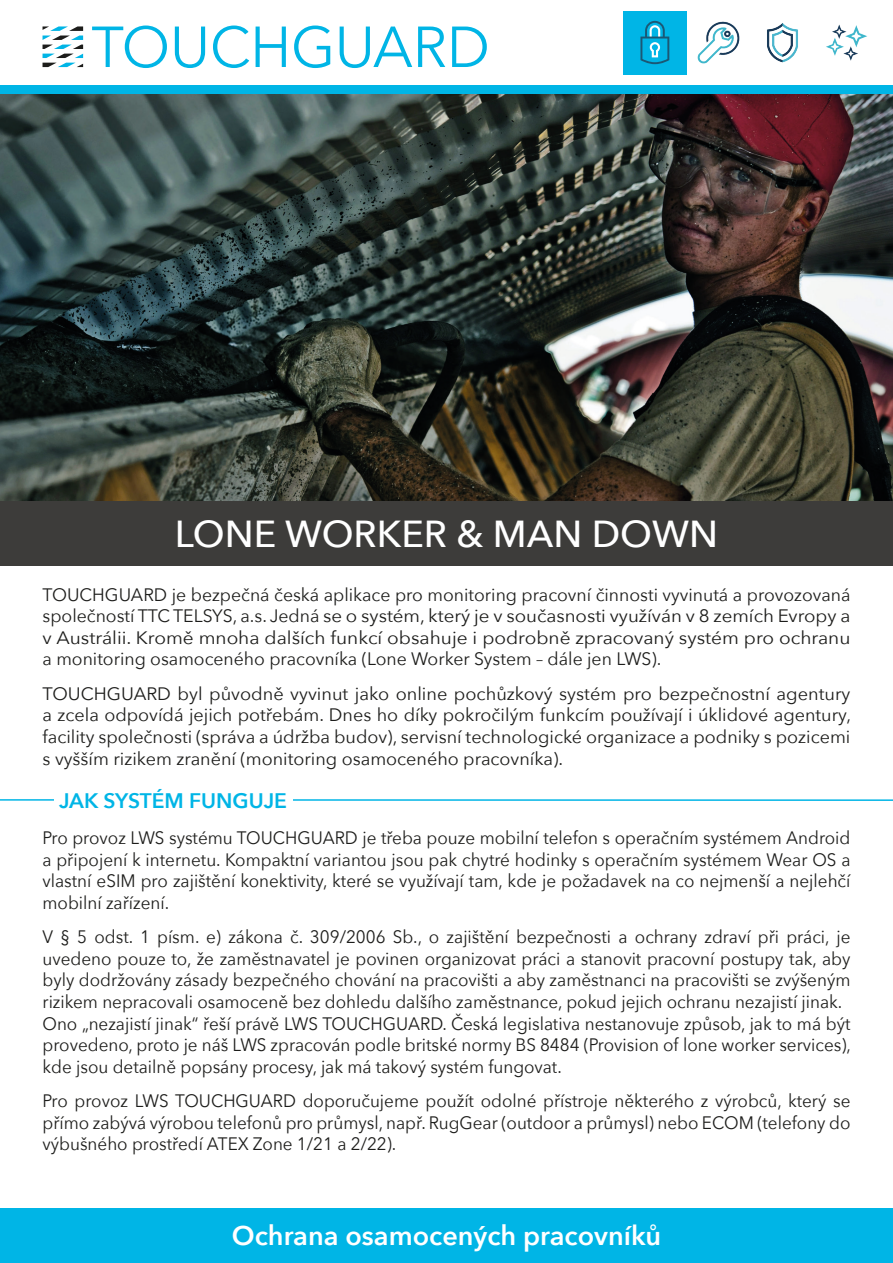
<style>
.page{position:relative;width:893px;height:1263px;background:#fff}
.page>*{position:absolute;margin:0;border:0;box-sizing:border-box;transform-origin:0 0}
.t1{font:500 37.5px "Avenir Next";color:#fff}
.t2{font:600 27px "Avenir Next";color:#fff}
.t3{font:600 21px "Avenir Next";color:#00b5e6}
.t4{font:18px/21.6px "Avenir Next";color:#1d1d1b;text-align:justify;scale:.95 1}
.t5{font:18px/21.6px "Avenir Next";color:#1d1d1b;text-align:justify}
</style>
<div class="page">
<img style="left:0;top:94px;width:893px;height:407px">
<div style="left:0;top:501px;width:893px;height:64px;background:#3d3c3a"></div>
<div style="left:0;top:1209px;width:893px;height:54px;background:#00b5e6"></div>
<div style="left:0;top:85px;width:893px;height:9px;background:#00b5e6"></div>
<hr style="left:0;top:799px;width:893px;height:2px;background:#00b5e6">
<div style="left:54px;top:787px;width:238px;height:32px;background:#fff"></div>
<img style="left:697px;top:21px;width:170px;height:43px">
<div style="left:623px;top:11px;width:64px;height:63px;background:#00b5e6"></div>
<svg style="left:640px;top:21px;width:29px;height:43px"></svg>
<img style="left:750px;top:21px;width:64px;height:43px">
<svg style="left:43px;top:26px;width:40px;height:41px"></svg>
<svg style="left:92px;top:26px;width:395px;height:42px"></svg>
<p class="t1" style="left:175px;top:502px;width:545px">LONE WORKER &amp; MAN DOWN</p>
<p class="t5" style="left:43px;top:583px;width:809px">TOUCHGUARD je bezpečná česká aplikace pro monitoring pracovní činnosti vyvinutá a provozovaná společností TTC TELSYS, a.s. Jedná se o systém, který je v současnosti využíván v 8 zemích Evropy a v Austrálii. Kromě mnoha dalších funkcí obsahuje i podrobně zpracovaný systém pro ochranu a monitoring osamoceného pracovníka (Lone Worker System – dále jen LWS).</p>
<p class="t5" style="left:43px;top:682px;width:810px">TOUCHGUARD byl původně vyvinut jako online pochůzkový systém pro bezpečnostní agentury a zcela odpovídá jejich potřebám. Dnes ho díky pokročilým funkcím používají i úklidové agentury, facility společnosti (správa a údržba budov), servisní technologické organizace a podniky s pozicemi s vyšším rizikem zranění (monitoring osamoceného pracovníka).</p>
<p class="t3" style="left:59px;top:782px;width:230px">JAK SYSTÉM FUNGUJE</p>
<p class="t4" style="left:43px;top:826px;width:852px">Pro provoz LWS systému TOUCHGUARD je třeba pouze mobilní telefon s operačním systémem Android a připojení k internetu. Kompaktní variantou jsou pak chytré hodinky s operačním systémem Wear OS a vlastní eSIM pro zajištění konektivity, které se využívají tam, kde je požadavek na co nejmenší a nejlehčí mobilní zařízení.</p>
<p class="t4" style="left:43px;top:925px;width:852px">V § 5 odst. 1 písm. e) zákona č. 309/2006 Sb., o zajištění bezpečnosti a ochrany zdraví při práci, je uvedeno pouze to, že zaměstnavatel je povinen organizovat práci a stanovit pracovní postupy tak, aby byly dodržovány zásady bezpečného chování na pracovišti a aby zaměstnanci na pracovišti se zvýšeným rizikem nepracovali osamoceně bez dohledu dalšího zaměstnance, pokud jejich ochranu nezajistí jinak.</p>
<p class="t4" style="left:43px;top:1012px;width:852px">Ono „nezajistí jinak“ řeší právě LWS TOUCHGUARD. Česká legislativa nestanovuje způsob, jak to má být provedeno, proto je náš LWS zpracován podle britské normy BS 8484 (Provision of lone worker services), kde jsou detailně popsány procesy, jak má takový systém fungovat.</p>
<p class="t4" style="left:43px;top:1089px;width:852px">Pro provoz LWS TOUCHGUARD doporučujeme použít odolné přístroje některého z výrobců, který se přímo zabývá výrobou telefonů pro průmysl, např. RugGear (outdoor a průmysl) nebo ECOM (telefony do výbušného prostředí ATEX Zone 1/21 a 2/22).</p>
<p class="t2" style="left:232px;top:1213px;width:431px">Ochrana osamocených pracovníků</p>
</div>
